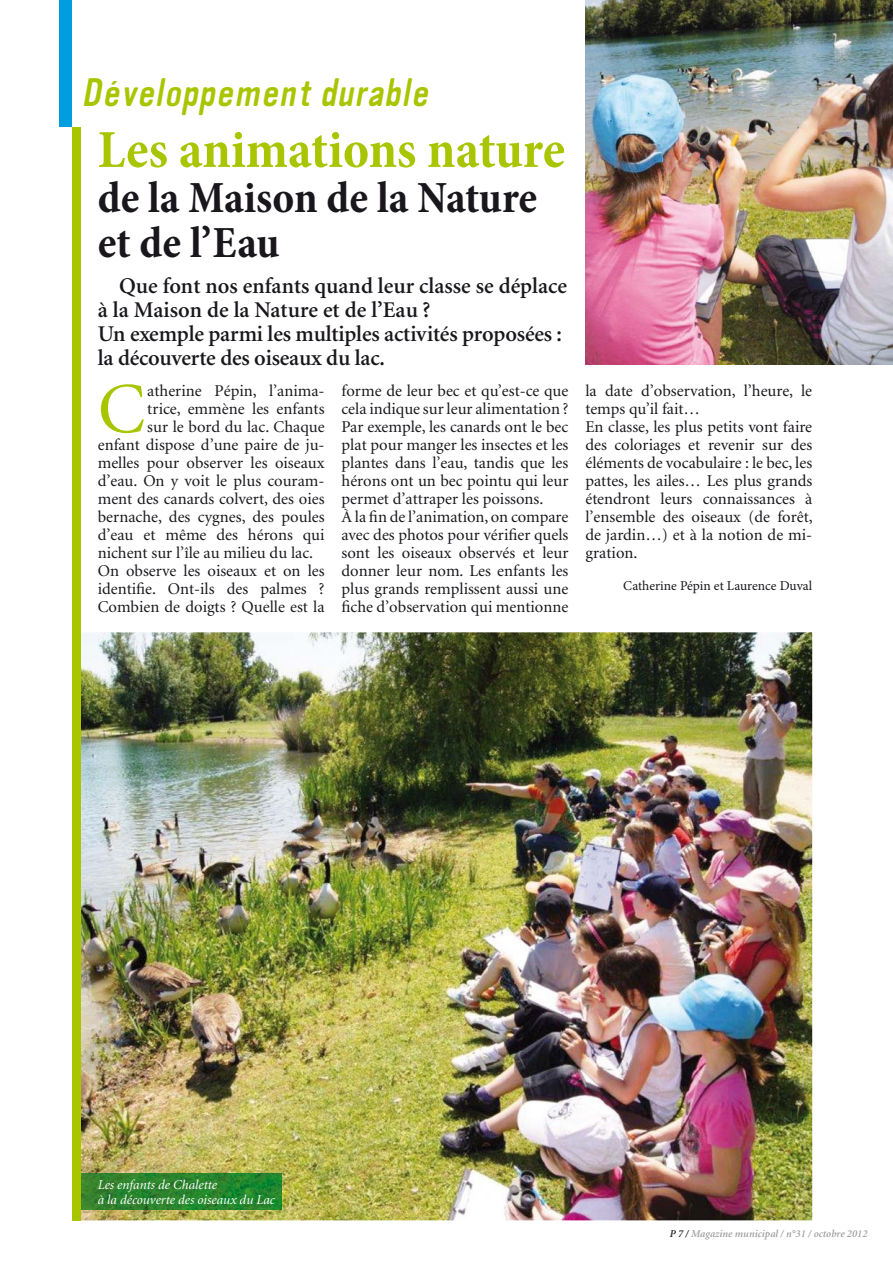
<style>
.page{position:relative;width:893px;height:1263px;background:#fff}
.page>*{position:absolute;margin:0;border:0;box-sizing:border-box;transform-origin:0 0}
.t1{font:71.85px "Minion";color:#a9c500}
.t2{font:700 condensed 54px "Minion Pro";color:#a9c500}
.t3{font:700 condensed 45px/45px "Minion Pro";color:#1a171c}
.t4{font:italic 39px "Vinyl";color:#a9c500}
.t5{font:600 22.5px/24px "Minion";letter-spacing:-.01em;color:#1a171c}
.t6{font:16.5px/18px "Minion";color:#1a171c}
.t7{font:italic 13.5px/15px "Minion";color:#fff}
.t8{font:13.5px "Minion Pro";color:#1a171c}
.t9{font:italic 600 10.5px "Minion";letter-spacing:.005em;color:#9c9d9f}
.s1{color:#1a171c}
</style>
<div class="page">
<img style="left:81px;top:632px;width:731px;height:588px">
<img style="left:81px;top:1174px;width:201px;height:36px">
<img style="left:585px;top:0;width:308px;height:364px">
<div style="left:72px;top:127px;width:9px;height:1093px;background:#a9c500"></div>
<div style="left:59px;top:0;width:13px;height:127px;background:#009ee0"></div>
<h3 class="t4" style="left:81px;top:79px;width:356px">Développement durable</h3>
<h2 class="t2" style="left:98px;top:128px;width:469px">Les animations nature</h2>
<h3 class="t3" style="left:98px;top:179px;width:441px">de la Maison de la Nature et de l’Eau</h3>
<h3 class="t5" style="left:98px;top:276px;width:471px;text-indent:21px">Que font nos enfants quand leur classe se déplace à la Maison de la Nature et de l’Eau ?<br>Un exemple parmi les multiples activités proposées : la découverte des oiseaux du lac.</h3>
<p class="t6" style="left:342px;top:383px;width:228px">forme de leur bec et qu’est-ce que cela indique sur leur alimentation ?<br>Par exemple, les canards ont le bec plat pour manger les insectes et les plantes dans l’eau, tandis que les hérons ont un bec pointu qui leur permet d’attraper les poissons.<br>À la fin de l’animation, on compare avec des photos pour vérifier quels sont les oiseaux observés et leur donner leur nom. Les enfants les plus grands remplissent aussi une fiche d’observation qui mentionne</p>
<p class="t6" style="left:585px;top:383px;width:229px">la date d’observation, l’heure, le temps qu’il fait…<br>En classe, les plus petits vont faire des coloriages et revenir sur des éléments de vocabulaire : le bec, les pattes, les ailes… Les plus grands étendront leurs connaissances à l’ensemble des oiseaux (de forêt, de jardin…) et à la notion de mi&shy;gration.</p>
<h1 class="t1" style="left:98px;top:381px;width:49px">C</h1>
<p class="t6" style="left:147px;top:383px;width:179px">atherine Pépin, l’anima-</p>
<p class="t6" style="left:147px;top:401px;width:179px">trice, emmène les enfants</p>
<p class="t6" style="left:147px;top:419px;width:179px">sur le bord du lac. Chaque</p>
<p class="t6" style="left:98px;top:437px;width:228px">enfant dispose d’une paire de ju-</p>
<p class="t6" style="left:98px;top:455px;width:228px">melles pour observer les oiseaux</p>
<p class="t6" style="left:98px;top:473px;width:228px">d’eau. On y voit le plus couram-</p>
<p class="t6" style="left:98px;top:491px;width:228px">ment des canards colvert, des oies</p>
<p class="t6" style="left:98px;top:509px;width:228px">bernache, des cygnes, des poules</p>
<p class="t6" style="left:98px;top:527px;width:228px">d’eau et même des hérons qui</p>
<p class="t6" style="left:98px;top:545px;width:217px">nichent sur l’île au milieu du lac.</p>
<p class="t6" style="left:98px;top:563px;width:228px">On observe les oiseaux et on les</p>
<p class="t6" style="left:98px;top:581px;width:228px">identifie. Ont-ils des palmes ?</p>
<p class="t6" style="left:98px;top:599px;width:228px">Combien de doigts ? Quelle est la</p>
<p class="t8" style="left:623px;top:581px;width:190px">Catherine Pépin et Laurence Duval</p>
<p class="t7" style="left:98px;top:1178px;width:179px">Les enfants de Chalette<br>à la découverte des oiseaux du Lac</p>
<p class="t9" style="left:670px;top:1229px;width:199px"><span class="s1">P 7 /</span> Magazine municipal / n°31 / octobre 2012</p>
</div>
